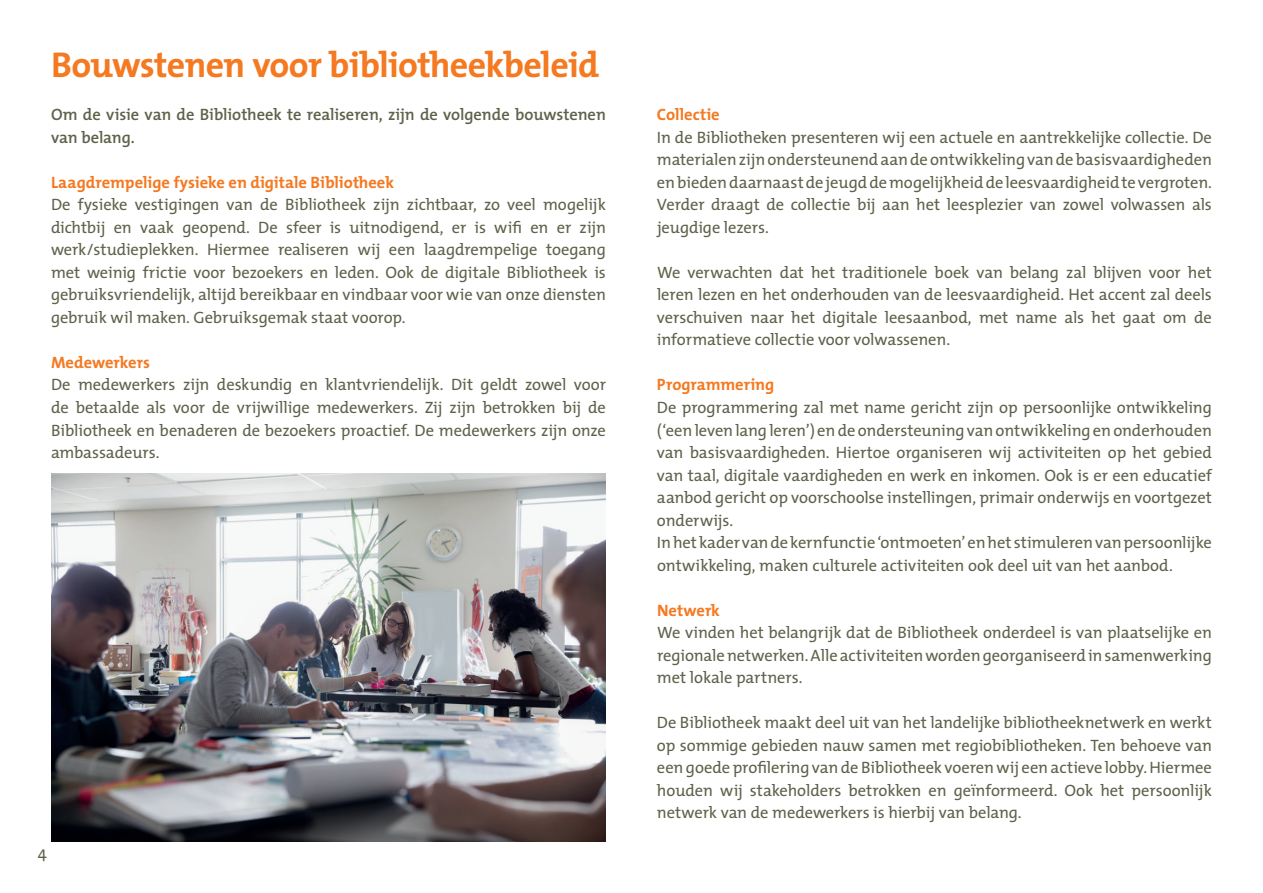
<style>
.page{position:relative;width:1263px;height:893px;background:#fff}
.page>*{position:absolute;margin:0;border:0;box-sizing:border-box;transform-origin:0 0}
.t1{font:700 36px "The Mix";letter-spacing:-.02em;color:#f47921}
.t2{font:16.5px/22.5px "The Mix";letter-spacing:-.005em;color:#60614b;text-align:justify}
.t3{font:700 16.5px "The Mix";color:#f47921}
.t4{font:600 16.5px/22.5px "The Mix";letter-spacing:-.005em;color:#60614b}
</style>
<div class="page">
<img style="left:51px;top:473px;width:555px;height:369px">
<h1 class="t1" style="left:51px;top:35px;width:550px">Bouwstenen voor bibliotheekbeleid</h1>
<p class="t4" style="left:51px;top:103px;width:556px">Om de visie van de Bibliotheek te realiseren, zijn de volgende bouwstenen van belang.</p>
<p class="t3" style="left:51px;top:169px;width:345px">Laagdrempelige fysieke en digitale Bibliotheek</p>
<p class="t2" style="left:51px;top:193px;width:556px">De fysieke vestigingen van de Bibliotheek zijn zichtbaar, zo veel mogelijk dichtbij en vaak geopend. De sfeer is uitnodigend, er is wifi en er zijn werk/studieplekken. Hiermee realiseren wij een laagdrempelige toegang met weinig frictie voor bezoekers en leden. Ook de digitale Bibliotheek is gebruiksvriendelijk, altijd bereikbaar en vindbaar voor wie van onze diensten gebruik wil maken. Gebruiksgemak staat voorop.</p>
<p class="t3" style="left:51px;top:349px;width:101px">Medewerkers</p>
<p class="t2" style="left:51px;top:373px;width:556px">De medewerkers zijn deskundig en klantvriendelijk. Dit geldt zowel voor de betaalde als voor de vrijwillige medewerkers. Zij zijn betrokken bij de Bibliotheek en benaderen de bezoekers proactief. De medewerkers zijn onze ambassadeurs.</p>
<p class="t2" style="left:38px;top:841px;width:10px">4</p>
<p class="t3" style="left:657px;top:101px;width:64px">Collectie</p>
<p class="t2" style="left:657px;top:126px;width:556px">In de Bibliotheken presenteren wij een actuele en aantrekkelijke collectie. De materialenzijnondersteunendaandeontwikkelingvandebasisvaardigheden enbiedendaarnaastdejeugddemogelijkheiddeleesvaardigheidtevergroten.<br>Verder draagt de collectie bij aan het leesplezier van zowel volwassen als jeugdige lezers.</p>
<p class="t2" style="left:657px;top:261px;width:556px">We verwachten dat het traditionele boek van belang zal blijven voor het leren lezen en het onderhouden van de leesvaardigheid. Het accent zal deels verschuiven naar het digitale leesaanbod, met name als het gaat om de informatieve collectie voor volwassenen.</p>
<p class="t3" style="left:657px;top:371px;width:119px">Programmering</p>
<p class="t2" style="left:657px;top:396px;width:556px;text-align:left">De programmering zal met name gericht zijn op persoonlijke ontwikkeling (‘eenlevenlangleren’) endeondersteuningvanontwikkelingenonderhouden van basisvaardigheden. Hiertoe organiseren wij activiteiten op het gebied van taal, digitale vaardigheden en werk en inkomen. Ook is er een educatief aanbod gericht op voorschoolse instellingen, primair onderwijs en voortgezet onderwijs.<br>Inhetkadervandekernfunctie‘ontmoeten’enhet stimulerenvanpersoonlijke ontwikkeling, maken culturele activiteiten ook deel uit van het aanbod.</p>
<p class="t3" style="left:657px;top:596px;width:64px">Netwerk</p>
<p class="t2" style="left:657px;top:621px;width:556px">We vinden het belangrijk dat de Bibliotheek onderdeel is van plaatselijke en regionalenetwerken.Alleactiviteitenwordengeorganiseerdinsamenwerking met lokale partners.</p>
<p class="t2" style="left:657px;top:711px;width:556px">De Bibliotheek maakt deel uit van het landelijke bibliotheeknetwerk en werkt op sommige gebieden nauw samen met regiobibliotheken. Ten behoeve van eengoede profilering vande Bibliotheek voerenwij eenactieve lobby.Hiermee houden wij stakeholders betrokken en geïnformeerd. Ook het persoonlijk netwerk van de medewerkers is hierbij van belang.</p>
</div>
